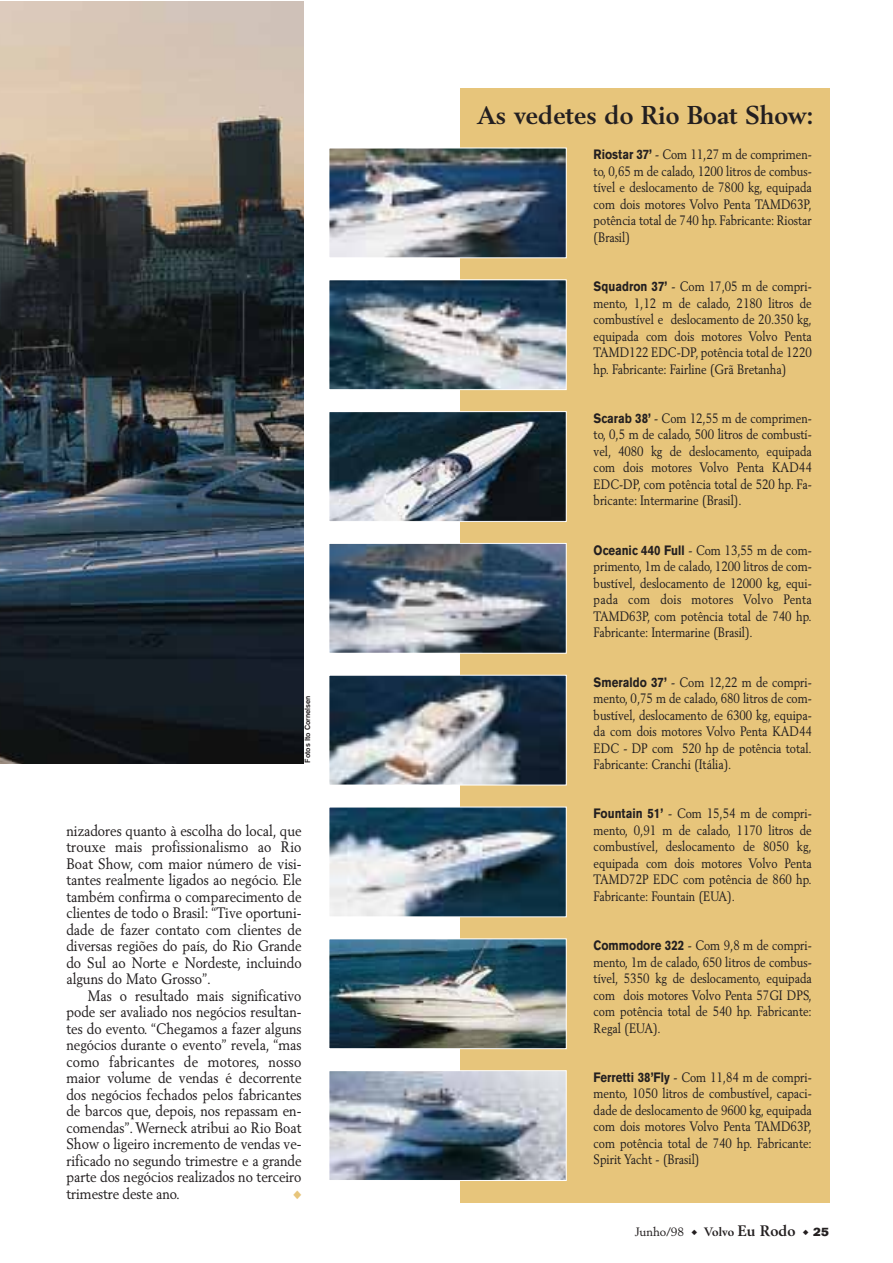
<style>
.page{position:relative;width:893px;height:1263px;background:#fff}
.page>*{position:absolute;margin:0;border:0;box-sizing:border-box;transform-origin:0 0}
.t1{font:700 25.5px "Volvo Serif";color:#231f20}
.t2{font:15px/16.5px "Volvo Serif Roman";color:#231f20;text-align:justify;scale:.9 1}
.t3{font:13.5px/16.5px "Volvo Serif Roman";color:#231f20;text-align:justify;scale:.85 1}
.t4{font:12px "Volvo Serif Roman";color:#231f20}
.t5{font:500 7.5px "Volvo Sans";color:#231f20}
.s1{font-family:"Volvo Sans";font-weight:700}
.s2{font-family:"Volvo Serif";font-weight:700}
.s3{font-family:"Volvo Serif";font-weight:700;font-size:15px}
.s4{font-family:"Volvo Sans Super"}
</style>
<div class="page">
<div style="left:460px;top:88px;width:370px;height:1114px;background:#e7c57b"></div>
<img style="left:331px;top:1072px;width:234px;height:107px">
<div style="left:329px;top:1070px;width:238px;height:111px;border:1px solid #fff"></div>
<img style="left:331px;top:940px;width:234px;height:107px">
<div style="left:329px;top:938px;width:238px;height:111px;border:1px solid #fff"></div>
<img style="left:331px;top:809px;width:234px;height:106px">
<div style="left:329px;top:807px;width:238px;height:110px;border:1px solid #fff"></div>
<img style="left:331px;top:677px;width:234px;height:106px">
<div style="left:329px;top:675px;width:238px;height:110px;border:1px solid #fff"></div>
<img style="left:331px;top:545px;width:234px;height:107px">
<div style="left:329px;top:543px;width:238px;height:111px;border:1px solid #fff"></div>
<img style="left:331px;top:413px;width:234px;height:107px">
<div style="left:329px;top:411px;width:238px;height:111px;border:1px solid #fff"></div>
<img style="left:331px;top:281px;width:234px;height:107px">
<div style="left:329px;top:279px;width:238px;height:111px;border:1px solid #fff"></div>
<img style="left:331px;top:150px;width:234px;height:106px">
<div style="left:329px;top:148px;width:238px;height:110px;border:1px solid #fff"></div>
<img style="left:0;top:2px;width:303px;height:761px">
<p class="t5" style="left:304px;top:762px;width:69px;rotate:-90deg">Fotos Ito Cornelsen</p>
<p class="t2" style="left:66px;top:824px;width:263px">nizadores quanto à escolha do local, que trouxe mais profissionalismo ao Rio Boat Show, com maior número de visi&shy;tantes realmente ligados ao negócio. Ele também confirma o comparecimento de clientes de todo o Brasil: “Tive oportuni&shy;dade de fazer contato com clientes de diversas regiões do país, do Rio Grande do Sul ao Norte e Nordeste, incluindo alguns do Mato Grosso”.</p>
<p class="t2" style="left:66px;top:989px;width:263px;text-indent:21px">Mas o resultado mais significativo pode ser avaliado nos negócios resultan&shy;tes do evento. “Chegamos a fazer alguns negócios durante o evento” revela, “mas como fabricantes de motores, nosso maior volume de vendas é decorrente dos negócios fechados pelos fabricantes de barcos que, depois, nos repassam en&shy;comendas”. Werneck atribui ao Rio Boat Show o ligeiro incremento de vendas ve&shy;rificado no segundo trimestre e a grande parte dos negócios realizados no terceiro trimestre deste ano.</p>
<h1 class="t1" style="left:477px;top:103px;width:338px">As vedetes do Rio Boat Show:</h1>
<p class="t3" style="left:594px;top:148px;width:258px"><span class="s1">Riostar 37’</span> - Com 11,27 m de comprimen&shy;to, 0,65 m de calado, 1200 litros de combus&shy;tível e deslocamento de 7800 kg, equipada com dois motores Volvo Penta TAMD63P, potência total de 740 hp. Fabricante: Riostar (Brasil)</p>
<p class="t3" style="left:594px;top:280px;width:258px"><span class="s1">Squadron 37’</span> - Com 17,05 m de compri&shy;mento, 1,12 m de calado, 2180 litros de combustível e deslocamento de 20.350 kg, equipada com dois motores Volvo Penta TAMD122 EDC-DP, potência total de 1220 hp. Fabricante: Fairline (Grã Bretanha)</p>
<p class="t3" style="left:594px;top:412px;width:258px"><span class="s1">Scarab 38’</span> - Com 12,55 m de comprimen&shy;to, 0,5 m de calado, 500 litros de combustí&shy;vel, 4080 kg de deslocamento, equipada com dois motores Volvo Penta KAD44<br>EDC-DP, com potência total de 520 hp. Fa&shy;bricante: Intermarine (Brasil).</p>
<p class="t3" style="left:594px;top:543px;width:258px"><span class="s1">Oceanic 440 Full</span> - Com 13,55 m de com&shy;primento, 1m de calado, 1200 litros de com&shy;bustível, deslocamento de 12000 kg, equi&shy;pada com dois motores Volvo Penta TAMD63P, com potência total de 740 hp.<br>Fabricante: Intermarine (Brasil).</p>
<p class="t3" style="left:594px;top:675px;width:258px"><span class="s1">Smeraldo 37’</span> - Com 12,22 m de compri&shy;mento, 0,75 m de calado, 680 litros de com&shy;bustível, deslocamento de 6300 kg, equipa&shy;da com dois motores Volvo Penta KAD44<br>EDC - DP com 520 hp de potência total.<br>Fabricante: Cranchi (Itália).</p>
<p class="t3" style="left:594px;top:807px;width:258px"><span class="s1">Fountain 51’</span> - Com 15,54 m de compri&shy;mento, 0,91 m de calado, 1170 litros de combustível, deslocamento de 8050 kg, equipada com dois motores Volvo Penta TAMD72P EDC com potência de 860 hp.<br>Fabricante: Fountain (EUA).</p>
<p class="t3" style="left:594px;top:939px;width:258px"><span class="s1">Commodore 322</span> - Com 9,8 m de compri&shy;mento, 1m de calado, 650 litros de combus&shy;tível, 5350 kg de deslocamento, equipada com dois motores Volvo Penta 57GI DPS, com potência total de 540 hp. Fabricante:<br>Regal (EUA).</p>
<p class="t3" style="left:594px;top:1071px;width:258px"><span class="s1">Ferretti 38’Fly</span> - Com 11,84 m de compri&shy;mento, 1050 litros de combustível, capaci&shy;dade de deslocamento de 9600 kg, equipada com dois motores Volvo Penta TAMD63P, com potência total de 740 hp. Fabricante:<br>Spirit Yacht - (Brasil)</p>
<p class="t4" style="left:635px;top:1226px;width:195px">Junho/98 ◆ <span class="s2">Volvo</span> <span class="s3">Eu Rodo</span> ◆ <span class="s4">25</span></p>
</div>
